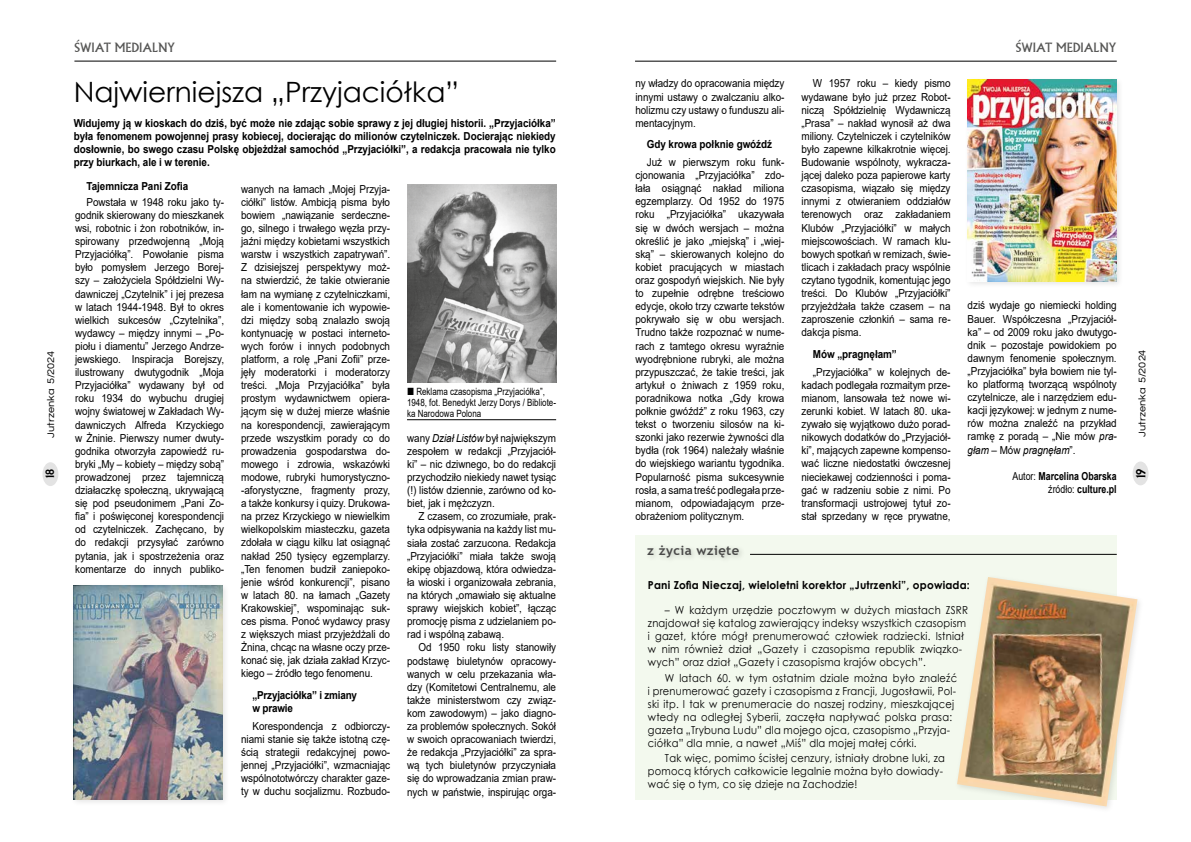
<style>
.page{position:relative;width:1191px;height:842px;background:#fff}
.page>*{position:absolute;margin:0;border:0;box-sizing:border-box;transform-origin:0 0}
.t1{font:28px "Century Gothic";color:#000}
.t2{font:700 13px "Trebuchet MS";letter-spacing:.03em;color:#4a4a49}
.t3{font:12px "Wof Margola";letter-spacing:-.005em;color:#575756}
.t4{font:700 12px "Wof Margola";color:#000}
.t5{font:11px/13.1px "Arial";letter-spacing:-.005em;color:#000;text-align:justify;scale:.9 1}
.t6{font:11px/13px "Century Gothic";letter-spacing:.02em;color:#000;scale:.9 1}
.t7{font:700 11px/13.1px "Arial";letter-spacing:-.005em;color:#000;scale:.9 1}
.t8{font:700 11px "Century Gothic";letter-spacing:.02em;color:#000;scale:.96 1}
.t9{font:700 11px/13.1px "Arial";letter-spacing:-.005em;color:#000;text-align:right;scale:.8 1}
.t10{font:700 11px "Wof Margola";color:#000}
.t11{font:10px/11px "Arial";color:#000;scale:.8 1}
.t12{font:10px "Questrial";color:#000;scale:1.1 1}
.s1{font-style:italic}
.s2{font-weight:400}
</style>
<div class="page">
<div style="left:42px;top:462px;width:16px;height:24px;background:#e3e3e3;border-radius:50%"></div>
<div style="left:1132px;top:461px;width:16px;height:24px;background:#e3e3e3;border-radius:50%"></div>
<div style="left:635px;top:535px;width:481px;height:264px;background:#f3f9ee"></div>
<hr style="left:74px;top:61px;width:482px;height:1px;background:#000">
<hr style="left:635px;top:61px;width:481px;height:1px;background:#000">
<div style="left:70px;top:582px;width:160px;height:225px;background:#000;opacity:.1"></div>
<img style="left:74px;top:586px;width:149px;height:213px">
<img style="left:407px;top:185px;width:149px;height:198px">
<div style="left:954px;top:574px;width:190px;height:239px;background:#000;opacity:.1"></div>
<img style="left:957px;top:577px;width:180px;height:229px">
<div style="left:964px;top:76px;width:160px;height:213px;background:#f9f9f9"></div>
<img style="left:967px;top:79px;width:149px;height:203px">
<hr style="left:407px;top:420px;width:149px;height:1px;background:#000">
<div style="left:644px;top:542px;width:102px;height:22px;background:#000;opacity:.2"></div>
<hr style="left:750px;top:554px;width:366px;height:1px;background:#000">
<p class="t12" style="left:46px;top:438px;width:81px;rotate:-90deg">Jutrzenka 5/2024</p>
<p class="t10" style="left:43px;top:478px;width:11px;rotate:-90deg">18</p>
<p class="t3" style="left:74px;top:40px;width:102px">ŚWIAT MEDIALNY</p>
<p class="t3" style="left:1015px;top:40px;width:102px">ŚWIAT MEDIALNY</p>
<h1 class="t1" style="left:74px;top:72px;width:387px">Najwierniejsza „Przyjaciółka”</h1>
<p class="t5" style="left:801px;top:77px;width:167px;text-indent:11px">W 1957 roku – kiedy pismo wydawane było już przez Robot&shy;niczą Spółdzielnię Wydawniczą „Prasa” – nakład wynosił aż dwa miliony. Czytelniczek i czytelników było zapewne kilkakrotnie więcej.<br>Budowanie wspólnoty, wykracza&shy;jącej daleko poza papierowe karty czasopisma, wiązało się między innymi z otwieraniem oddziałów terenowych oraz zakładaniem Klubów „Przyjaciółki” w małych miejscowościach. W ramach klu&shy;bowych spotkań w remizach, świe&shy;tlicach i zakładach pracy wspólnie czytano tygodnik, komentując jego treści. Do Klubów „Przyjaciółki” przyjeżdżała także czasem – na zaproszenie członkiń – sama re&shy;dakcja pisma.</p>
<p class="t7" style="left:813px;top:347px;width:95px">Mów „pragnęłam”</p>
<p class="t5" style="left:801px;top:365px;width:167px;text-indent:11px">„Przyjaciółka” w kolejnych de&shy;kadach podlegała rozmaitym prze&shy;mianom, lansowała też nowe wi&shy;zerunki kobiet. W latach 80. uka&shy;zywało się wyjątkowo dużo porad&shy;nikowych dodatków do „Przyjaciół&shy;ki”, mających zapewne kompenso&shy;wać liczne niedostatki ówczesnej nieciekawej codzienności i poma&shy;gać w radzeniu sobie z nimi. Po transformacji ustrojowej tytuł zo&shy;stał sprzedany w ręce prywatne,</p>
<p class="t5" style="left:635px;top:77px;width:167px">ny władzy do opracowania między innymi ustawy o zwalczaniu alko&shy;holizmu czy ustawy o funduszu ali&shy;mentacyjnym.</p>
<p class="t7" style="left:646px;top:138px;width:141px">Gdy krowa połknie gwóźdź</p>
<p class="t5" style="left:635px;top:156px;width:167px;text-indent:11px">Już w pierwszym roku funk&shy;cjonowania „Przyjaciółka” zdo&shy;łała osiągnąć nakład miliona egzemplarzy. Od 1952 do 1975 roku „Przyjaciółka” ukazywała się w dwóch wersjach – można określić je jako „miejską” i „wiej&shy;ską” – skierowanych kolejno do kobiet pracujących w miastach oraz gospodyń wiejskich. Nie były to zupełnie odrębne treściowo edycje, około trzy czwarte tekstów pokrywało się w obu wersjach.<br>Trudno także rozpoznać w nume&shy;rach z tamtego okresu wyraźnie wyodrębnione rubryki, ale można przypuszczać, że takie treści, jak artykuł o żniwach z 1959 roku, poradnikowa notka „Gdy krowa połknie gwóźdź” z roku 1963, czy tekst o tworzeniu silosów na ki&shy;szonki jako rezerwie żywności dla bydła (rok 1964) należały właśnie do wiejskiego wariantu tygodnika.<br>Popularność pisma sukcesywnie rosła, a sama treść podlegała prze&shy;mianom, odpowiadającym prze&shy;obrażeniom politycznym.</p>
<p class="t7" style="left:74px;top:117px;width:537px;text-align:justify">Widujemy ją w kioskach do dziś, być może nie zdając sobie sprawy z jej długiej historii. „Przyjaciółka” była fenomenem powojennej prasy kobiecej, docierając do milionów czytelniczek. Docierając niekiedy dosłownie, bo swego czasu Polskę objeżdżał samochód „Przyjaciółki”, a redakcja pracowała nie tylko przy biurkach, ale i w terenie.</p>
<p class="t7" style="left:86px;top:179px;width:115px">Tajemnicza Pani Zofia</p>
<p class="t5" style="left:75px;top:195px;width:167px;text-indent:11px">Powstała w 1948 roku jako ty&shy;godnik skierowany do mieszkanek wsi, robotnic i żon robotników, in&shy;spirowany przedwojenną „Moją Przyjaciółką”. Powołanie pisma było pomysłem Jerzego Borej&shy;szy – założyciela Spółdzielni Wy&shy;dawniczej „Czytelnik” i jej prezesa w latach 1944-1948. Był to okres wielkich sukcesów „Czytelnika”, wydawcy – między innymi – „Po&shy;piołu i diamentu” Jerzego Andrze&shy;jewskiego. Inspiracja Borejszy, ilustrowany dwutygodnik „Moja Przyjaciółka” wydawany był od roku 1934 do wybuchu drugiej wojny światowej w Zakładach Wy&shy;dawniczych Alfreda Krzyckiego w Żninie. Pierwszy numer dwuty&shy;godnika otworzyła zapowiedź ru&shy;bryki „My – kobiety – między sobą” prowadzonej przez tajemniczą działaczkę społeczną, ukrywającą się pod pseudonimem „Pani Zo&shy;fia” i poświęconej korespondencji od czytelniczek. Zachęcano, by do redakcji przysyłać zarówno pytania, jak i spostrzeżenia oraz komentarze do innych publiko-</p>
<p class="t5" style="left:241px;top:182px;width:167px">wanych na łamach „Mojej Przyja&shy;ciółki” listów. Ambicją pisma było bowiem „nawiązanie serdeczne&shy;go, silnego i trwałego węzła przy&shy;jaźni między kobietami wszystkich warstw i wszystkich zapatrywań”.<br>Z dzisiejszej perspektywy moż&shy;na stwierdzić, że takie otwieranie łam na wymianę z czytelniczkami, ale i komentowanie ich wypowie&shy;dzi między sobą znalazło swoją kontynuację w postaci interneto&shy;wych forów i innych podobnych platform, a rolę „Pani Zofii” prze&shy;jęły moderatorki i moderatorzy treści. „Moja Przyjaciółka” była prostym wydawnictwem opiera&shy;jącym się w dużej mierze właśnie na korespondencji, zawierającym przede wszystkim porady co do prowadzenia gospodarstwa do&shy;mowego i zdrowia, wskazówki modowe, rubryki humorystyczno--aforystyczne, fragmenty prozy, a także konkursy i quizy. Drukowa&shy;na przez Krzyckiego w niewielkim wielkopolskim miasteczku, gazeta zdołała w ciągu kilku lat osiągnąć nakład 250 tysięcy egzemplarzy. „Ten fenomen budził zaniepoko&shy;jenie wśród konkurencji”, pisano w latach 80. na łamach „Gazety Krakowskiej”, wspominając suk&shy;ces pisma. Ponoć wydawcy prasy z większych miast przyjeżdżali do Żnina, chcąc na własne oczy prze&shy;konać się, jak działa zakład Krzyc&shy;kiego – źródło tego fenomenu.</p>
<p class="t7" style="left:252px;top:688px;width:118px">„Przyjaciółka” i zmiany w prawie</p>
<p class="t5" style="left:241px;top:719px;width:167px;text-indent:11px">Korespondencja z odbiorczy&shy;niami stanie się także istotną czę&shy;ścią strategii redakcyjnej powo&shy;jennej „Przyjaciółki”, wzmacniając wspólnototwórczy charakter gaze&shy;ty w duchu socjalizmu. Rozbudo-</p>
<p class="t5" style="left:967px;top:299px;width:167px">dziś wydaje go niemiecki holding Bauer. Współczesna „Przyjaciół&shy;ka” – od 2009 roku jako dwutygo&shy;dnik – pozostaje powidokiem po dawnym fenomenie społecznym. „Przyjaciółka” była bowiem nie tyl&shy;ko platformą tworzącą wspólnoty czytelnicze, ale i narzędziem edu&shy;kacji językowej: w jednym z nume&shy;rów można znaleźć na przykład ramkę z poradą – „Nie mów <span class="s1">pra&shy;głam</span> – Mów <span class="s1">pragnęłam</span>”.</p>
<p class="t9" style="left:1012px;top:469px;width:132px"><span class="s2">Autor:</span> Marcelina Obarska <span class="s2">źródło:</span> culture.pl</p>
<p class="t11" style="left:407px;top:386px;width:188px;text-indent:9px">Reklama czasopisma „Przyjaciółka”,<br>1948, fot. Benedykt Jerzy Dorys / Bibliote&shy;ka Narodowa Polona</p>
<p class="t5" style="left:407px;top:431px;width:167px">wany <span class="s1">Dział Listów</span> był największym zespołem w redakcji „Przyjaciół&shy;ki” – nic dziwnego, bo do redakcji przychodziło niekiedy nawet tysiąc (!) listów dziennie, zarówno od ko&shy;biet, jak i mężczyzn.</p>
<p class="t5" style="left:407px;top:510px;width:167px;text-indent:11px">Z czasem, co zrozumiałe, prak&shy;tyka odpisywania na każdy list mu&shy;siała zostać zarzucona. Redakcja „Przyjaciółki” miała także swoją ekipę objazdową, która odwiedza&shy;ła wioski i organizowała zebrania, na których „omawiało się aktualne sprawy wiejskich kobiet”, łącząc promocję pisma z udzielaniem po&shy;rad i wspólną zabawą.</p>
<p class="t5" style="left:407px;top:641px;width:167px;text-indent:11px">Od 1950 roku listy stanowiły podstawę biuletynów opracowy&shy;wanych w celu przekazania wła&shy;dzy (Komitetowi Centralnemu, ale także ministerstwom czy związ&shy;kom zawodowym) – jako diagno&shy;za problemów społecznych. Sokół w swoich opracowaniach twierdzi, że redakcja „Przyjaciółki” za spra&shy;wą tych biuletynów przyczyniała się do wprowadzania zmian praw&shy;nych w państwie, inspirując orga-</p>
<p class="t2" style="left:647px;top:542px;width:94px">z życia wzięte</p>
<p class="t8" style="left:648px;top:577px;width:337px">Pani Zofia Nieczaj, wieloletni korektor „Jutrzenki”, opowiada:</p>
<p class="t6" style="left:648px;top:603px;width:357px;text-indent:17px">– W każdym urzędzie pocztowym w dużych miastach ZSRR znajdował się katalog zawierający indeksy wszystkich czasopism i gazet, które mógł prenumerować człowiek radziecki. Istniał w nim również dział „Gazety i czasopisma republik związko&shy;wych” oraz dział „Gazety i czasopisma krajów obcych”.</p>
<p class="t6" style="left:648px;top:671px;width:345px;text-indent:17px">W latach 60. w tym ostatnim dziale można było znaleźć i prenumerować gazety i czasopisma z Francji, Jugosławii, Pol&shy;ski itp. I tak w prenumeracie do naszej rodziny, mieszkającej wtedy na odległej Syberii, zaczęła napływać polska prasa: gazeta „Trybuna Ludu” dla mojego ojca, czasopismo „Przyja&shy;ciółka” dla mnie, a nawet „Miś” dla mojej małej córki.</p>
<p class="t6" style="left:648px;top:752px;width:332px;text-indent:17px">Tak więc, pomimo ścisłej cenzury, istniały drobne luki, za pomocą których całkowicie legalnie można było dowiady&shy;wać się o tym, co się dzieje na Zachodzie!</p>
<p class="t12" style="left:1137px;top:437px;width:81px;rotate:-90deg">Jutrzenka 5/2024</p>
<p class="t4" style="left:1132px;top:478px;width:11px;rotate:-90deg">19</p>
</div>
